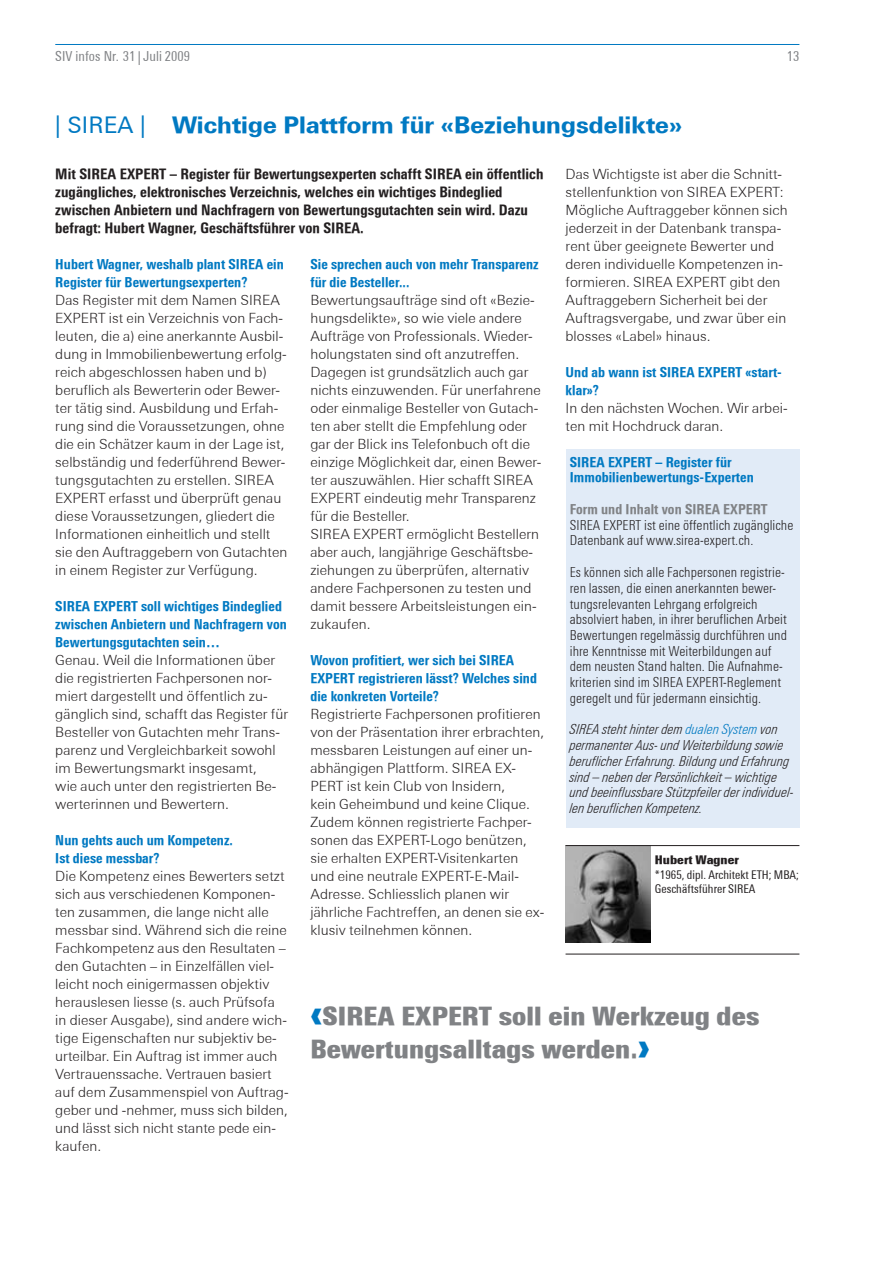
<style>
.page{position:relative;width:893px;height:1263px;background:#fff}
.page>*{position:absolute;margin:0;border:0;box-sizing:border-box;transform-origin:0 0}
.t1{font:900 condensed 25.5px/33px "Linotype Univers";letter-spacing:.005em;color:#808285}
.t2{font:800 22.5px "Linotype Univers Basic";letter-spacing:.005em;color:#0079c2}
.t3{font:22.5px "Linotype Univers Basic";color:#0079c2}
.t4{font:800 condensed 14.55px/18px "Linotype Univers";letter-spacing:.005em;color:#231f20}
.t5{font:300 13.8px/18px "Linotype Univers Basic";letter-spacing:.005em;color:#231f20}
.t6{font:800 condensed 13.8px/18px "Linotype Univers";letter-spacing:.005em;color:#0079c2}
.t7{font:300 condensed 13.8px/15.8px "Linotype Univers";letter-spacing:.005em;color:#231f20}
.t8{font:italic 300 condensed 13.8px/15.8px "Linotype Univers";letter-spacing:.005em;color:#231f20}
.t9{font:800 condensed 13.8px "Linotype Univers";letter-spacing:.005em;color:#808285}
.t10{font:condensed 13.8px "Linotype Univers";letter-spacing:.005em;color:#808285}
.t11{font:condensed 12px/14.4px "Linotype Univers";letter-spacing:.005em;color:#231f20}
.t12{font:900 condensed 12px "Linotype Univers";letter-spacing:.005em;color:#231f20}
.s1{font-weight:400}
.s2{color:#0079c2}
.s3{font-size:40.5px;color:#0079c2}
</style>
<div class="page">
<hr style="left:55px;top:44px;width:744px;height:1px;background:#0079c2">
<img style="left:566px;top:846px;width:85px;height:96px">
<hr style="left:566px;top:954px;width:233px;height:1px;background:#231f20">
<hr style="left:566px;top:845px;width:233px;height:1px;background:#231f20">
<div style="left:566px;top:449px;width:233px;height:378px;background:#e1ebf7"></div>
<p class="t10" style="left:55px;top:48px;width:136px">SIV infos Nr. 31 | Juli 2009</p>
<p class="t10" style="left:787px;top:48px;width:14px">13</p>
<h2 class="t3" style="left:55px;top:112px;width:40px">| SIREA</h2>
<h2 class="t2" style="left:140px;top:111px;width:543px"><span class="s1">|</span> Wichtige Plattform für «Beziehungsdelikte»</h2>
<p class="t4" style="left:55px;top:165px;width:490px">Mit SIREA EXPERT – Register für Bewertungsexperten schafft SIREA ein öffentlich zugängliches, elektronisches Verzeichnis, welches ein wichtiges Bindeglied zwischen Anbietern und Nachfragern von Bewertungsgutachten sein wird. Dazu befragt: Hubert Wagner, Geschäftsführer von SIREA.</p>
<p class="t5" style="left:566px;top:165px;width:224px">Das Wichtigste ist aber die Schnitt&shy;stellenfunktion von SIREA EXPERT:<br>Mögliche Auftraggeber können sich jederzeit in der Datenbank transpa&shy;rent über geeignete Bewerter und deren individuelle Kompetenzen in&shy;formieren. SIREA EXPERT gibt den Auftraggebern Sicherheit bei der Auftragsvergabe, und zwar über ein blosses «Label» hinaus.</p>
<p class="t6" style="left:566px;top:363px;width:218px">Und ab wann ist SIREA EXPERT «start&shy;klar»?</p>
<p class="t5" style="left:566px;top:399px;width:224px">In den nächsten Wochen. Wir arbei&shy;ten mit Hochdruck daran.</p>
<p class="t6" style="left:310px;top:255px;width:230px">Sie sprechen auch von mehr Transparenz für die Besteller...</p>
<p class="t5" style="left:310px;top:291px;width:233px">Bewertungsaufträge sind oft «Bezie&shy;hungsdelikte», so wie viele andere Aufträge von Professionals. Wieder&shy;holungstaten sind oft anzutreffen.<br>Dagegen ist grundsätzlich auch gar nichts einzuwenden. Für unerfahrene oder einmalige Besteller von Gutach&shy;ten aber stellt die Empfehlung oder gar der Blick ins Telefonbuch oft die einzige Möglichkeit dar, einen Bewer&shy;ter auszuwählen. Hier schafft SIREA EXPERT eindeutig mehr Transparenz für die Besteller.<br>SIREA EXPERT ermöglicht Bestellern aber auch, langjährige Geschäftsbe&shy;ziehungen zu überprüfen, alternativ andere Fachpersonen zu testen und damit bessere Arbeitsleistungen ein&shy;zukaufen.</p>
<p class="t6" style="left:310px;top:651px;width:228px">Wovon profitiert, wer sich bei SIREA<br>EXPERT registrieren lässt? Welches sind die konkreten Vorteile?</p>
<p class="t5" style="left:310px;top:705px;width:235px">Registrierte Fachpersonen profitieren von der Präsentation ihrer erbrachten, messbaren Leistungen auf einer un&shy;abhängigen Plattform. SIREA EX-PERT ist kein Club von Insidern,<br>kein Geheimbund und keine Clique.<br>Zudem können registrierte Fachper&shy;sonen das EXPERT-Logo benützen, sie erhalten EXPERT-Visitenkarten und eine neutrale EXPERT-E-Mail-Adresse. Schliesslich planen wir jährliche Fachtreffen, an denen sie ex&shy;klusiv teilnehmen können.</p>
<p class="t6" style="left:55px;top:255px;width:230px">Hubert Wagner, weshalb plant SIREA ein<br>Register für Bewertungsexperten?</p>
<p class="t5" style="left:55px;top:291px;width:234px">Das Register mit dem Namen SIREA EXPERT ist ein Verzeichnis von Fach&shy;leuten, die a) eine anerkannte Ausbil&shy;dung in Immobilienbewertung erfolg&shy;reich abgeschlossen haben und b) beruflich als Bewerterin oder Bewer&shy;ter tätig sind. Ausbildung und Erfah&shy;rung sind die Voraussetzungen, ohne die ein Schätzer kaum in der Lage ist, selbständig und federführend Bewer&shy;tungsgutachten zu erstellen. SIREA EXPERT erfasst und überprüft genau diese Voraussetzungen, gliedert die Informationen einheitlich und stellt sie den Auftraggebern von Gutachten in einem Register zur Verfügung.</p>
<p class="t6" style="left:55px;top:597px;width:233px">SIREA EXPERT soll wichtiges Bindeglied zwischen Anbietern und Nachfragern von<br>Bewertungsgutachten sein…</p>
<p class="t5" style="left:55px;top:651px;width:234px">Genau. Weil die Informationen über die registrierten Fachpersonen nor&shy;miert dargestellt und öffentlich zu&shy;gänglich sind, schafft das Register für Besteller von Gutachten mehr Trans&shy;parenz und Vergleichbarkeit sowohl im Bewertungsmarkt insgesamt,<br>wie auch unter den registrierten Be&shy;werterinnen und Bewertern.</p>
<p class="t6" style="left:55px;top:831px;width:179px">Nun gehts auch um Kompetenz.<br>Ist diese messbar?</p>
<p class="t5" style="left:55px;top:867px;width:235px">Die Kompetenz eines Bewerters setzt sich aus verschiedenen Komponen&shy;ten zusammen, die lange nicht alle messbar sind. Während sich die reine Fachkompetenz aus den Resultaten – den Gutachten – in Einzelfällen viel&shy;leicht noch einigermassen objektiv herauslesen liesse (s. auch Prüfsofa in dieser Ausgabe), sind andere wich&shy;tige Eigenschaften nur subjektiv be&shy;urteilbar. Ein Auftrag ist immer auch Vertrauenssache. Vertrauen basiert auf dem Zusammenspiel von Auftrag&shy;geber und -nehmer, muss sich bilden, und lässt sich nicht stante pede ein&shy;kaufen.</p>
<p class="t6" style="left:570px;top:454px;width:186px;line-height:15.8px">SIREA EXPERT – Register für<br>Immobilienbewertungs-Experten</p>
<p class="t9" style="left:570px;top:501px;width:199px">Form und Inhalt von SIREA EXPERT</p>
<p class="t7" style="left:570px;top:517px;width:225px">SIREA EXPERT ist eine öffentlich zugängliche<br>Datenbank auf www.sirea-expert.ch.</p>
<p class="t7" style="left:570px;top:564px;width:219px">Es können sich alle Fachpersonen registrie&shy;ren lassen, die einen anerkannten bewer&shy;tungsrelevanten Lehrgang erfolgreich absolviert haben, in ihrer beruflichen Arbeit Bewertungen regelmässig durchführen und ihre Kenntnisse mit Weiterbildungen auf dem neusten Stand halten. Die Aufnahme&shy;kriterien sind im SIREA EXPERT-Reglement geregelt und für jedermann einsichtig.</p>
<p class="t8" style="left:570px;top:722px;width:225px">SIREA steht hinter dem <span class="s2">dualen System</span> von permanenter Aus- und Weiterbildung sowie beruflicher Erfahrung. Bildung und Erfahrung sind – neben der Persönlichkeit – wichtige und beeinflussbare Stützpfeiler der individuel&shy;len beruflichen Kompetenz.</p>
<p class="t12" style="left:655px;top:853px;width:86px">Hubert Wagner</p>
<p class="t11" style="left:655px;top:867px;width:146px">*1965, dipl. Architekt ETH; MBA;<br>Geschäftsführer SIREA</p>
<h1 class="t1" style="left:310px;top:999px;width:451px"><span class="s3">‹</span>SIREA EXPERT soll ein Werkzeug des<br>Bewertungsalltags werden.<span class="s3">›</span></h1>
</div>
